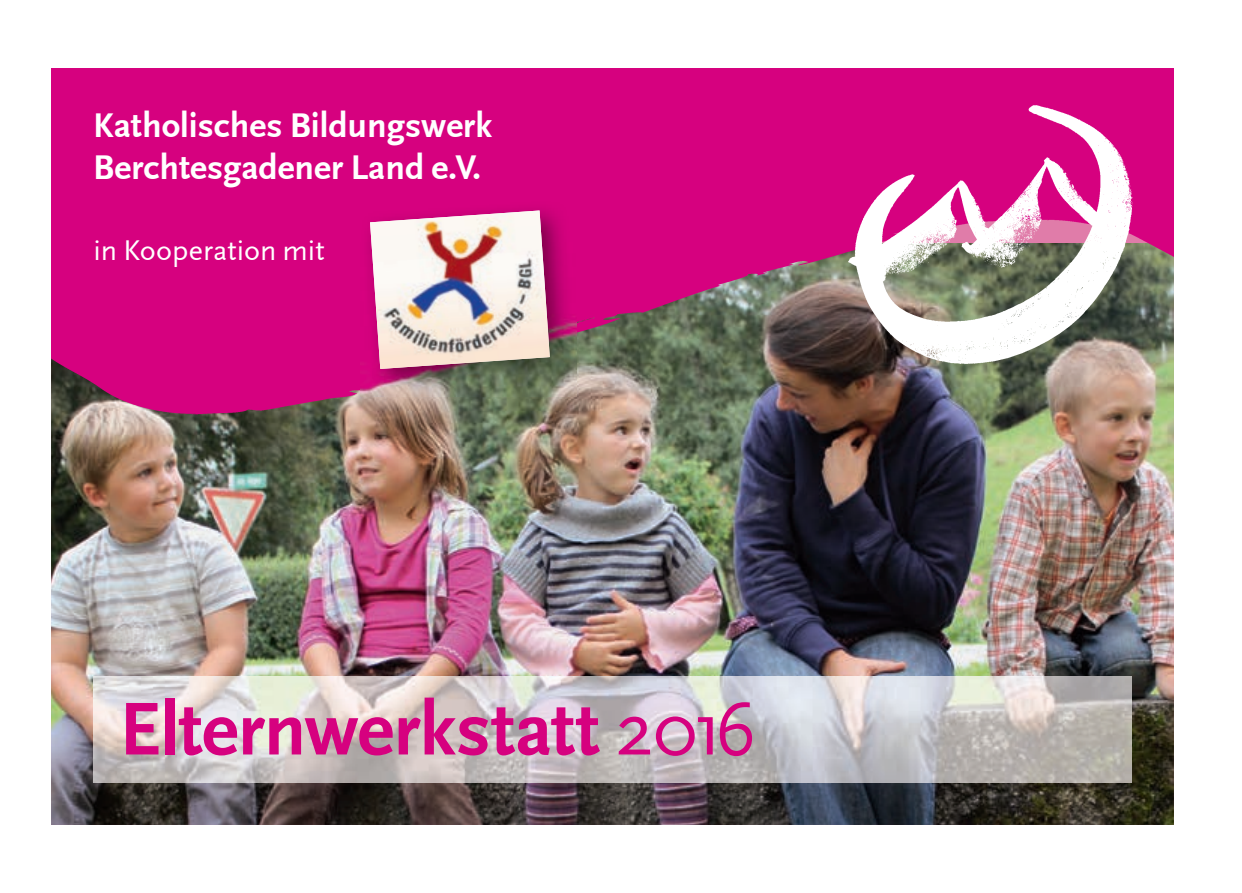
<style>
.page{position:relative;width:1242px;height:893px;background:#fff}
.page>*{position:absolute;margin:0;border:0;box-sizing:border-box;transform-origin:0 0}
.t1{font:700 78px "Scala Sans";letter-spacing:-.005em;color:#d6017f}
.t2{font:700 36px/42px "Scala Sans";color:#fff}
.t3{font:30px "Scala Sans";color:#fff}
.s1{font-weight:400}
</style>
<div class="page">
<img style="left:51px;top:480px;width:1123px;height:345px">
<img style="left:51px;top:68px;width:1123px;height:412px">
<img style="left:835px;top:91px;width:310px;height:283px">
<img style="left:94px;top:676px;width:1037px;height:106px">
<img style="left:360px;top:201px;width:216px;height:196px">
<img style="left:370px;top:210px;width:180px;height:159px">
<p class="t2" style="left:93px;top:106px;width:400px">Katholisches Bildungswerk<br>Berchtesgadener Land e.V.</p>
<p class="t3" style="left:94px;top:234px;width:232px">in Kooperation mit</p>
<h1 class="t1" style="left:119px;top:687px;width:639px">Elternwerkstatt <span class="s1">2016</span></h1>
</div>
